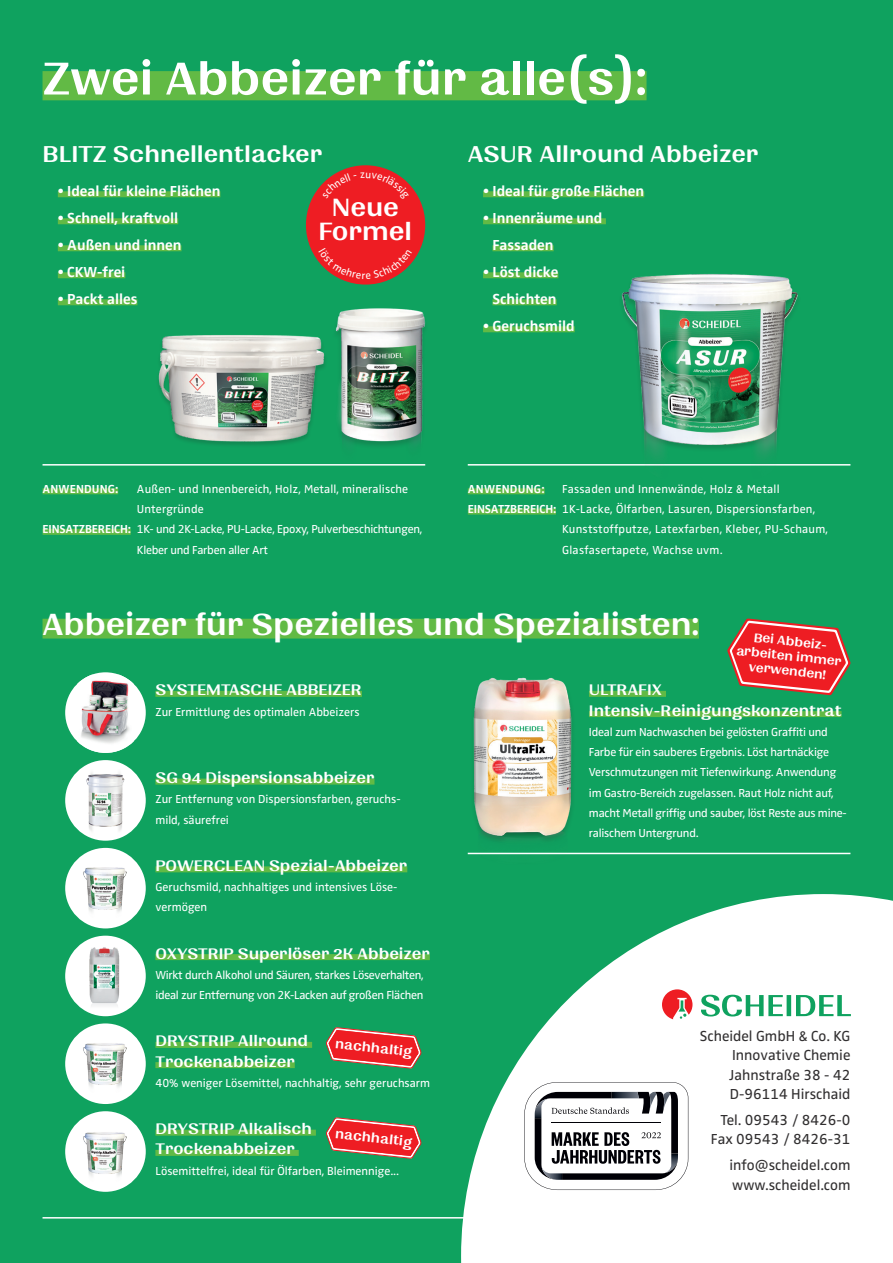
<style>
.page{position:relative;width:893px;height:1263px;background:#0fa25f}
.page>*{position:absolute;margin:0;border:0;box-sizing:border-box;transform-origin:0 0}
.t1{font:54px "Quilon";color:#fff}
.t2{font:36px "Quilon";color:#fff}
.Überschrift_16pt{font:29.4px "Quilon";color:#fff}
.t3{font:27px "Quilon";color:#fff}
.t4{font:18px/20.2px "Quilon";color:#fff}
.Überschrift_16pt-2{font:15.75px "Quilon";color:#fff}
.t5{font:700 15px/27px "Zwo Pro";color:#fff}
.t6{font:15px/19.5px "Zwo Pro";color:#312f30;text-align:justify}
.Überschrift_16pt-3{font:14.85px/14.9px "Quilon";color:#fff;text-align:center}
.t7{font:12px/20.2px "Zwo Pro";letter-spacing:-.02em;color:#fff}
.t8{font:12px/20.2px "Zwo Pro";color:#fff}
.t9{font:12px/20.2px "Zwo Pro";letter-spacing:.02em;color:#fff}
.t10{font:12px/20.2px "Zwo Pro";letter-spacing:-.025em;color:#fff}
.t11{font:700 12px "Zwo Pro";letter-spacing:.015em;color:#fff}
.s1{font-weight:700}
</style>
<div class="page">
<svg style="left:461px;top:894px;width:432px;height:369px;fill:#fff"></svg>
<div style="left:65px;top:1023px;width:81px;height:81px;background:#fff;border-radius:50%"></div>
<img style="left:77px;top:1043px;width:57px;height:54px">
<img style="left:119px;top:233px;width:222px;height:296px">
<div style="left:43px;top:488px;width:75px;height:6px;background:#62ba45"></div>
<div style="left:43px;top:529px;width:88px;height:6px;background:#62ba45"></div>
<hr style="left:43px;top:464px;width:382px;height:2px;background:#fff">
<div style="left:58px;top:191px;width:162px;height:6px;background:#62ba45"></div>
<div style="left:58px;top:218px;width:120px;height:6px;background:#62ba45"></div>
<div style="left:58px;top:245px;width:124px;height:6px;background:#62ba45"></div>
<div style="left:58px;top:272px;width:67px;height:6px;background:#62ba45"></div>
<div style="left:58px;top:299px;width:79px;height:6px;background:#62ba45"></div>
<hr style="left:468px;top:464px;width:382px;height:2px;background:#fff">
<img style="left:595px;top:274px;width:235px;height:192px">
<div style="left:468px;top:488px;width:77px;height:6px;background:#62ba45"></div>
<div style="left:468px;top:509px;width:88px;height:6px;background:#62ba45"></div>
<div style="left:483px;top:191px;width:161px;height:6px;background:#62ba45"></div>
<div style="left:483px;top:218px;width:123px;height:6px;background:#62ba45"></div>
<div style="left:492px;top:245px;width:62px;height:6px;background:#62ba45"></div>
<div style="left:483px;top:272px;width:75px;height:6px;background:#62ba45"></div>
<div style="left:492px;top:299px;width:65px;height:6px;background:#62ba45"></div>
<div style="left:483px;top:326px;width:92px;height:6px;background:#62ba45"></div>
<div style="left:43px;top:71px;width:603px;height:29px;background:#62ba45"></div>
<div style="left:306px;top:165px;width:119px;height:120px;background:#ee1d23;border-radius:50%"></div>
<div style="left:43px;top:619px;width:656px;height:19px;background:#62ba45"></div>
<div style="left:155px;top:691px;width:207px;height:6px;background:#62ba45"></div>
<div style="left:155px;top:1130px;width:161px;height:6px;background:#62ba45"></div>
<div style="left:155px;top:1150px;width:144px;height:6px;background:#62ba45"></div>
<div style="left:155px;top:954px;width:275px;height:6px;background:#62ba45"></div>
<div style="left:155px;top:866px;width:252px;height:6px;background:#62ba45"></div>
<div style="left:155px;top:779px;width:219px;height:6px;background:#62ba45"></div>
<div style="left:155px;top:1042px;width:157px;height:6px;background:#62ba45"></div>
<div style="left:155px;top:1062px;width:140px;height:6px;background:#62ba45"></div>
<div style="left:65px;top:672px;width:81px;height:81px;background:#fff;border-radius:50%"></div>
<img style="left:77px;top:675px;width:57px;height:78px">
<div style="left:65px;top:936px;width:81px;height:80px;background:#fff;border-radius:50%"></div>
<img style="left:67px;top:941px;width:71px;height:70px">
<div style="left:65px;top:848px;width:81px;height:80px;background:#fff;border-radius:50%"></div>
<img style="left:77px;top:867px;width:57px;height:54px">
<div style="left:65px;top:760px;width:81px;height:81px;background:#fff;border-radius:50%"></div>
<img style="left:78px;top:768px;width:55px;height:73px">
<div style="left:65px;top:1111px;width:81px;height:81px;background:#fff;border-radius:50%"></div>
<img style="left:77px;top:1132px;width:57px;height:54px">
<div style="left:589px;top:691px;width:77px;height:6px;background:#62ba45"></div>
<div style="left:589px;top:711px;width:253px;height:6px;background:#62ba45"></div>
<img style="left:467px;top:677px;width:160px;height:178px">
<svg style="left:662px;top:989px;width:30px;height:30px"></svg>
<svg style="left:701px;top:995px;width:150px;height:21px"></svg>
<hr style="left:468px;top:853px;width:382px;height:1px;background:#fff">
<svg style="left:727px;top:618px;width:124px;height:77px"></svg>
<svg style="left:524px;top:1082px;width:164px;height:108px;background:#b9b9bb"></svg>
<hr style="left:43px;top:1217px;width:811px;height:1px;background:#fff">
<img style="left:317px;top:281px;width:109px;height:210px">
<svg style="left:326px;top:1027px;width:96px;height:42px"></svg>
<svg style="left:326px;top:1117px;width:96px;height:42px"></svg>
<svg style="left:322px;top:172px;width:87px;height:12px"></svg>
<svg style="left:319px;top:262px;width:93px;height:17px"></svg>
<p class="t1" style="left:43px;top:51px;width:605px">Zwei Abbeizer für alle(s):</p>
<p class="t3" style="left:43px;top:140px;width:281px">BLITZ Schnellentlacker</p>
<p class="t5" style="left:58px;top:176px;width:164px">• Ideal für kleine Flächen</p>
<p class="t5" style="left:58px;top:203px;width:122px">• Schnell, kraftvoll</p>
<p class="t5" style="left:58px;top:230px;width:125px">• Außen und innen</p>
<p class="t5" style="left:58px;top:257px;width:69px">• CKW-frei</p>
<p class="t5" style="left:58px;top:284px;width:81px">• Packt alles</p>
<p class="Überschrift_16pt" style="left:332px;top:192px;width:68px">Neue</p>
<p class="Überschrift_16pt" style="left:319px;top:216px;width:95px">Formel</p>
<p class="t3" style="left:468px;top:140px;width:292px">ASUR Allround Abbeizer</p>
<p class="t5" style="left:483px;top:176px;width:163px">• Ideal für große Flächen</p>
<p class="t5" style="left:492px;top:203px;width:111px;text-indent:-9px">• Innenräume und<br>Fassaden</p>
<p class="t5" style="left:483px;top:257px;width:77px;text-align:center">• Löst dicke<br>Schichten</p>
<p class="t5" style="left:483px;top:311px;width:93px">• Geruchsmild</p>
<p class="t11" style="left:43px;top:480px;width:77px">ANWENDUNG:</p>
<p class="t8" style="left:137px;top:478px;width:273px">Außen- und Innenbereich, Holz, Metall, mineralische<br>Untergründe</p>
<p class="t7" style="left:137px;top:518px;width:287px;text-indent:-94px"><span class="s1">EINSATZBEREICH:</span> 1K- und 2K-Lacke, PU-Lacke, Epoxy, Pulverbeschichtungen,<br>Kleber und Farben aller Art</p>
<p class="t11" style="left:468px;top:480px;width:78px">ANWENDUNG:</p>
<p class="t9" style="left:562px;top:478px;width:219px">Fassaden und Innenwände, Holz &amp; Metall</p>
<p class="t9" style="left:562px;top:498px;width:268px;text-indent:-94px"><span class="s1">EINSATZBEREICH:</span> 1K-Lacke, Ölfarben, Lasuren, Dispersionsfarben,<br>Kunststoffputze, Latexfarben, Kleber, PU-Schaum,<br>Glasfasertapete, Wachse uvm.</p>
<p class="t2" style="left:43px;top:605px;width:658px">Abbeizer für Spezielles und Spezialisten:</p>
<p class="Überschrift_16pt-3" style="left:739px;top:628px;width:107px;rotate:6deg">Bei Abbeiz&shy;arbeiten immer verwenden!</p>
<p class="t4" style="left:155px;top:680px;width:208px">SYSTEMTASCHE ABBEIZER</p>
<p class="t8" style="left:155px;top:701px;width:206px">Zur Ermittlung des optimalen Abbeizers</p>
<p class="t4" style="left:155px;top:768px;width:221px">SG 94 Dispersionsabbeizer</p>
<p class="t8" style="left:155px;top:788px;width:247px">Zur Entfernung von Dispersionsfarben, geruchs&shy;mild, säurefrei</p>
<p class="t4" style="left:155px;top:855px;width:253px">POWERCLEAN Spezial-Abbeizer</p>
<p class="t8" style="left:155px;top:876px;width:244px">Geruchsmild, nachhaltiges und intensives Löse&shy;vermögen</p>
<p class="t4" style="left:155px;top:943px;width:276px">OXYSTRIP Superlöser 2K Abbeizer</p>
<p class="t10" style="left:155px;top:964px;width:270px">Wirkt durch Alkohol und Säuren, starkes Löseverhalten, ideal zur Entfernung von 2K-Lacken auf großen Flächen</p>
<p class="t4" style="left:155px;top:1031px;width:154px">DRYSTRIP Allround<br>Trockenabbeizer</p>
<p class="t8" style="left:155px;top:1072px;width:276px">40% weniger Lösemittel, nachhaltig, sehr geruchsarm</p>
<p class="Überschrift_16pt-2" style="left:336px;top:1035px;width:79px;rotate:6deg">nachhaltig</p>
<p class="t4" style="left:155px;top:1119px;width:158px">DRYSTRIP Alkalisch<br>Trockenabbeizer</p>
<p class="t8" style="left:155px;top:1160px;width:245px">Lösemittelfrei, ideal für Ölfarben, Bleimennige...</p>
<p class="Überschrift_16pt-2" style="left:336px;top:1125px;width:79px;rotate:6deg">nachhaltig</p>
<p class="t4" style="left:589px;top:680px;width:254px">ULTRAFIX<br>Intensiv-Reinigungskonzentrat</p>
<p class="t7" style="left:589px;top:721px;width:259px">Ideal zum Nachwaschen bei gelösten Graffiti und Farbe für ein sauberes Ergebnis. Löst hartnäckige Verschmutzungen mit Tiefenwirkung. Anwendung im Gastro-Bereich zugelassen. Raut Holz nicht auf, macht Metall griffig und sauber, löst Reste aus mine&shy;ralischem Untergrund.</p>
<p class="t6" style="left:729px;top:1025px;width:123px;text-indent:-29px">Scheidel GmbH &amp; Co. KG Innovative Chemie Jahnstraße 38 - 42<br>D-96114 Hirschaid</p>
<p class="t6" style="left:711px;top:1109px;width:141px;text-align:right">Tel. 09543 / 8426-0<br>Fax 09543 / 8426-31</p>
<p class="t6" style="left:729px;top:1154px;width:122px">info@scheidel.com www.scheidel.com</p>
</div>
